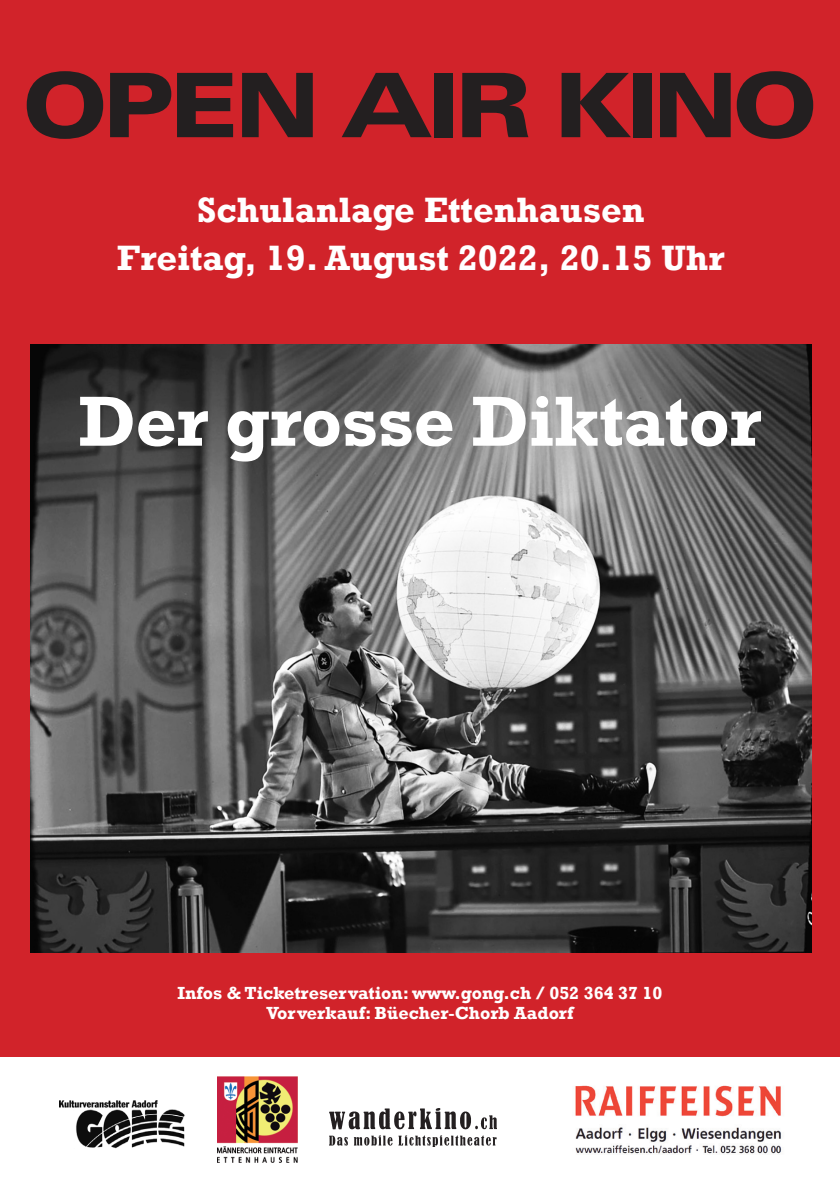
<style>
.page{position:relative;width:840px;height:1191px;background:#fff}
.page>*{position:absolute;margin:0;border:0;box-sizing:border-box;transform-origin:0 0}
.t1{font:900 expanded 89px "Univers";letter-spacing:-.07em;color:#231f20}
.t2{font:700 72px "Rockwell";letter-spacing:-.01em;color:#fff}
.t3{font:700 36.2px/47.6px "Rockwell";color:#fff;text-align:center}
.t4{font:700 18px/20px "Rockwell";color:#fff;text-align:center}
</style>
<div class="page">
<div style="left:0;top:0;width:839px;height:1056px;background:#d1232a"></div>
<img style="left:59px;top:1100px;width:126px;height:48px">
<img style="left:329px;top:1108px;width:167px;height:38px">
<img style="left:217px;top:1076px;width:80px;height:86px">
<img style="left:575px;top:1085px;width:207px;height:69px">
<img style="left:30px;top:345px;width:781px;height:607px">
<h1 class="t1" style="left:22px;top:54px;width:797px">OPEN AIR KINO</h1>
<h3 class="t3" style="left:117px;top:186px;width:609px">Schulanlage Ettenhausen<br>Freitag, 19. August 2022, 20.15 Uhr</h3>
<h2 class="t2" style="left:78px;top:378px;width:684px">Der grosse Diktator</h2>
<p class="t4" style="left:177px;top:983px;width:486px">Infos &amp; Ticketreservation: www.gong.ch / 052 364 37 10<br>Vorverkauf: Büecher-Chorb Aadorf</p>
</div>
